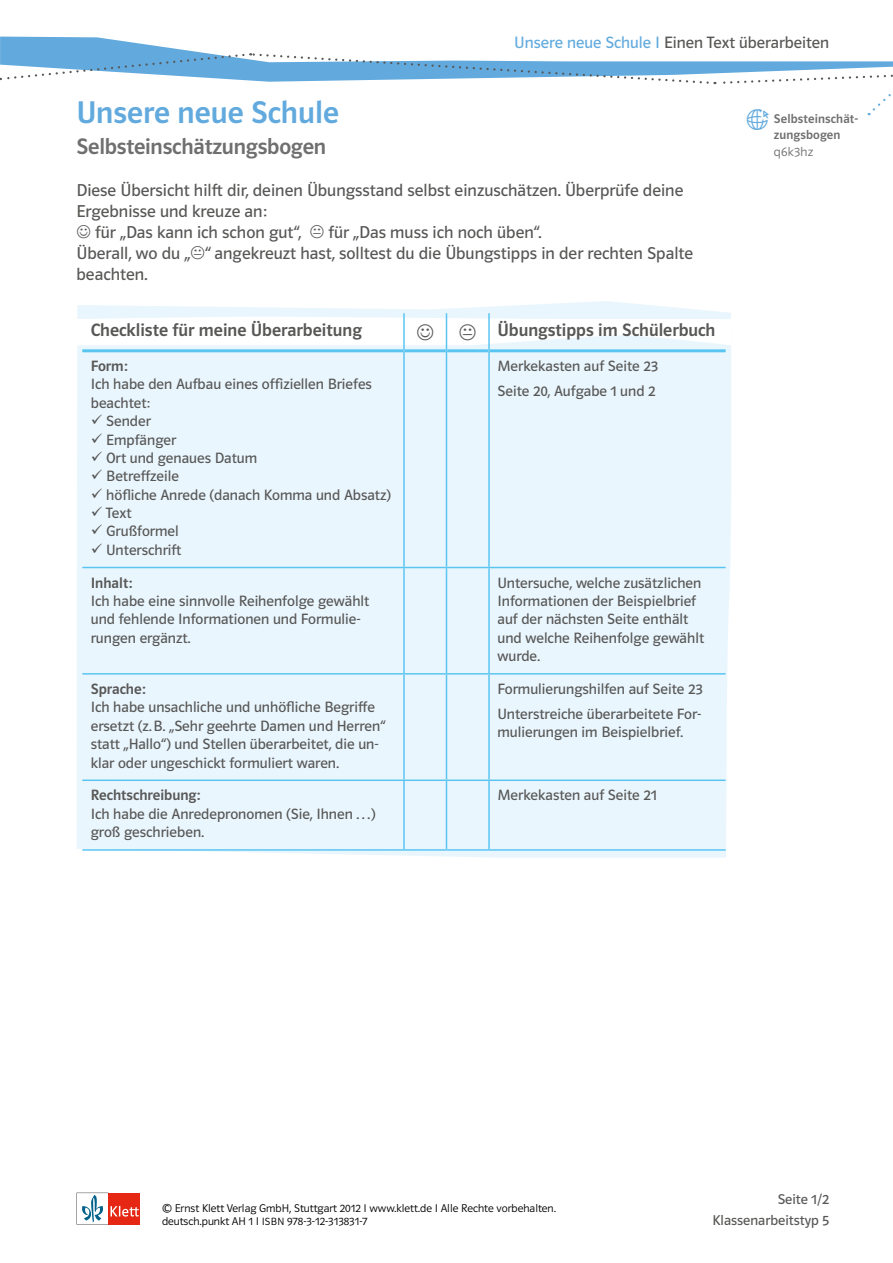
<style>
.page{position:relative;width:893px;height:1263px;background:#fff}
.page>*{position:absolute;margin:0;border:0;box-sizing:border-box;transform-origin:0 0}
.SE_Ü1{font:31.5px "Polo ST11 K Krftg";color:#62aade}
.SE_ÜS_2{font:22.5px "Polo ST11 K Krftg";letter-spacing:-.01em;color:#706f6f}
.SE_Tabelle_ÜS{font:18px "Polo ST11 K Krftg";color:#575756}
.AH_Aufgabentext_11_5{font:17.25px/21px "Polo ST11 K Buch";color:#575756}
.AH_Kolumnentitel{font:16.5px "Polo ST11 K Buch";color:#575756}
.SE_Tabelle_Inhalt{font:15px/18.3px "Polo ST11 K Buch";color:#575756}
.SE_Tabelle_Inhalt_mi{font:15px/18.3px "Polo ST11 K Buch";color:#575756}
.SE_Tabelle_Inhalt-2{font:15px "Polo ST11 K Krftg";color:#575756}
.AH_Pagina_linke_Seit{font:14.25px "Polo ST11 K Buch";color:#575756}
.Online-Link_ÜS{font:12.75px/16.5px "Polo ST11 K Krftg";letter-spacing:.01em;color:#706f6f}
.Online-Link_Nummer{font:12.75px "Polo ST11 K Leicht";letter-spacing:.025em;color:#706f6f}
.t1{font:11.25px "Polo ST11 K Leicht";color:#000}
.s1{color:#62aade}
.s2{font-size:10.5px}
</style>
<div class="page">
<svg style="left:77px;top:1193px;width:63px;height:31px"></svg>
<div style="left:77px;top:301px;width:654px;height:557px;background:#eaf6fe"></div>
<hr style="left:82px;top:349px;width:321px;height:3px;background:#5bc5f2">
<hr style="left:405px;top:349px;width:41px;height:3px;background:#5bc5f2">
<hr style="left:447px;top:349px;width:41px;height:3px;background:#5bc5f2">
<hr style="left:490px;top:349px;width:236px;height:3px;background:#5bc5f2">
<hr style="left:82px;top:567px;width:322px;height:1px;background:#5bc5f2">
<hr style="left:404px;top:567px;width:42px;height:1px;background:#5bc5f2">
<hr style="left:446px;top:567px;width:43px;height:1px;background:#5bc5f2">
<hr style="left:489px;top:567px;width:237px;height:1px;background:#5bc5f2">
<hr style="left:82px;top:673px;width:322px;height:2px;background:#5bc5f2">
<hr style="left:404px;top:673px;width:42px;height:2px;background:#5bc5f2">
<hr style="left:446px;top:673px;width:43px;height:2px;background:#5bc5f2">
<hr style="left:489px;top:673px;width:237px;height:2px;background:#5bc5f2">
<hr style="left:82px;top:779px;width:322px;height:2px;background:#5bc5f2">
<hr style="left:404px;top:779px;width:42px;height:2px;background:#5bc5f2">
<hr style="left:446px;top:779px;width:43px;height:2px;background:#5bc5f2">
<hr style="left:489px;top:779px;width:237px;height:2px;background:#5bc5f2">
<hr style="left:82px;top:849px;width:322px;height:2px;background:#5bc5f2">
<hr style="left:404px;top:849px;width:42px;height:2px;background:#5bc5f2">
<hr style="left:446px;top:849px;width:43px;height:2px;background:#5bc5f2">
<hr style="left:489px;top:849px;width:237px;height:2px;background:#5bc5f2">
<hr style="left:403px;top:313px;width:2px;height:38px;background:#5bc5f2">
<hr style="left:446px;top:313px;width:1px;height:38px;background:#5bc5f2">
<hr style="left:488px;top:313px;width:2px;height:38px;background:#5bc5f2">
<hr style="left:403px;top:351px;width:2px;height:216px;background:#5bc5f2">
<hr style="left:446px;top:351px;width:1px;height:216px;background:#5bc5f2">
<hr style="left:488px;top:351px;width:2px;height:216px;background:#5bc5f2">
<hr style="left:403px;top:568px;width:2px;height:105px;background:#5bc5f2">
<hr style="left:446px;top:568px;width:1px;height:105px;background:#5bc5f2">
<hr style="left:488px;top:568px;width:2px;height:105px;background:#5bc5f2">
<hr style="left:403px;top:675px;width:2px;height:104px;background:#5bc5f2">
<hr style="left:446px;top:675px;width:1px;height:104px;background:#5bc5f2">
<hr style="left:488px;top:675px;width:2px;height:104px;background:#5bc5f2">
<hr style="left:403px;top:781px;width:2px;height:68px;background:#5bc5f2">
<hr style="left:446px;top:781px;width:1px;height:68px;background:#5bc5f2">
<hr style="left:488px;top:781px;width:2px;height:68px;background:#5bc5f2">
<svg style="left:0;top:37px;width:893px;height:79px"></svg>
<svg style="left:77px;top:317px;width:654px;height:28px"></svg>
<p class="AH_Kolumnentitel" style="left:514px;top:34px;width:316px"><span class="s1">Unsere neue Schule I</span> Einen Text überarbeiten</p>
<p class="SE_Ü1" style="left:77px;top:95px;width:264px">Unsere neue Schule</p>
<p class="SE_ÜS_2" style="left:77px;top:134px;width:251px">Selbsteinschätzungsbogen</p>
<p class="AH_Aufgabentext_11_5" style="left:77px;top:180px;width:608px">Diese Übersicht hilft dir, deinen Übungsstand selbst einzuschätzen. Überprüfe deine<br>Ergebnisse und kreuze an:</p>
<p class="AH_Aufgabentext_11_5" style="left:95px;top:222px;width:208px">für „Das kann ich schon gut“,</p>
<p class="AH_Aufgabentext_11_5" style="left:328px;top:222px;width:215px">für „Das muss ich noch üben“.</p>
<p class="AH_Aufgabentext_11_5" style="left:77px;top:243px;width:618px">Überall, wo du „ “ angekreuzt hast, solltest du die Übungstipps in der rechten Spalte beachten.</p>
<p class="SE_Tabelle_ÜS" style="left:91px;top:320px;width:273px">Checkliste für meine Überarbeitung</p>
<p class="SE_Tabelle_ÜS" style="left:497px;top:320px;width:219px">Übungstipps im Schülerbuch</p>
<p class="SE_Tabelle_Inhalt-2" style="left:91px;top:358px;width:38px">Form:</p>
<p class="SE_Tabelle_Inhalt" style="left:91px;top:375px;width:283px">Ich habe den Aufbau eines offiziellen Briefes beachtet:</p>
<p class="SE_Tabelle_Inhalt" style="left:91px;top:412px;width:62px">✓ Sender</p>
<p class="SE_Tabelle_Inhalt" style="left:91px;top:430px;width:87px">✓ Empfänger</p>
<p class="SE_Tabelle_Inhalt" style="left:91px;top:449px;width:168px">✓ Ort und genaues Datum</p>
<p class="SE_Tabelle_Inhalt" style="left:91px;top:467px;width:90px">✓ Betreffzeile</p>
<p class="SE_Tabelle_Inhalt" style="left:91px;top:486px;width:302px">✓ höfliche Anrede (danach Komma und Absatz)</p>
<p class="SE_Tabelle_Inhalt" style="left:91px;top:504px;width:42px">✓ Text</p>
<p class="SE_Tabelle_Inhalt" style="left:91px;top:522px;width:90px">✓ Grußformel</p>
<p class="SE_Tabelle_Inhalt" style="left:91px;top:541px;width:92px">✓ Unterschrift</p>
<p class="SE_Tabelle_Inhalt" style="left:497px;top:357px;width:162px">Merkekasten auf Seite 23</p>
<p class="SE_Tabelle_Inhalt_mi" style="left:497px;top:382px;width:160px">Seite 20, Aufgabe 1 und 2</p>
<p class="SE_Tabelle_Inhalt-2" style="left:91px;top:574px;width:43px">Inhalt:</p>
<p class="SE_Tabelle_Inhalt" style="left:91px;top:592px;width:280px">Ich habe eine sinnvolle Reihenfolge gewählt und fehlende Informationen und Formulie&shy;rungen ergänzt.</p>
<p class="SE_Tabelle_Inhalt-2" style="left:91px;top:681px;width:56px">Sprache:</p>
<p class="SE_Tabelle_Inhalt" style="left:91px;top:698px;width:296px">Ich habe unsachliche und unhöfliche Begriffe ersetzt (z.B. „Sehr geehrte Damen und Herren“ statt „Hallo“) und Stellen überarbeitet, die un&shy;klar oder ungeschickt formuliert waren.</p>
<p class="SE_Tabelle_Inhalt-2" style="left:91px;top:787px;width:111px">Rechtschreibung:</p>
<p class="SE_Tabelle_Inhalt" style="left:91px;top:805px;width:286px">Ich habe die Anredepronomen (Sie, Ihnen…) groß geschrieben.</p>
<p class="SE_Tabelle_Inhalt" style="left:497px;top:574px;width:208px">Untersuche, welche zusätzlichen<br>Informationen der Beispielbrief auf der nächsten Seite enthält und welche Reihenfolge gewählt wurde.</p>
<p class="SE_Tabelle_Inhalt" style="left:497px;top:680px;width:207px">Formulierungshilfen auf Seite 23</p>
<p class="SE_Tabelle_Inhalt_mi" style="left:497px;top:705px;width:205px">Unterstreiche überarbeitete For&shy;mulierungen im Beispielbrief.</p>
<p class="SE_Tabelle_Inhalt" style="left:497px;top:786px;width:161px">Merkekasten auf Seite 21</p>
<p class="Online-Link_ÜS" style="left:774px;top:110px;width:86px">Selbsteinschät&shy;zungsbogen</p>
<p class="Online-Link_Nummer" style="left:774px;top:144px;width:41px">q6k3hz</p>
<p class="t1" style="left:162px;top:1202px;width:396px">© Ernst Klett Verlag GmbH, Stuttgart 2012 I www.klett.de I Alle Rechte vorbehalten.</p>
<p class="t1" style="left:162px;top:1215px;width:207px">deutsch.punkt AH 1 I <span class="s2">ISBN</span> 978-3-12-313831-7</p>
<p class="AH_Pagina_linke_Seit" style="left:778px;top:1192px;width:53px">Seite 1/2</p>
<p class="AH_Pagina_linke_Seit" style="left:712px;top:1213px;width:118px">Klassenarbeitstyp 5</p>
</div>
